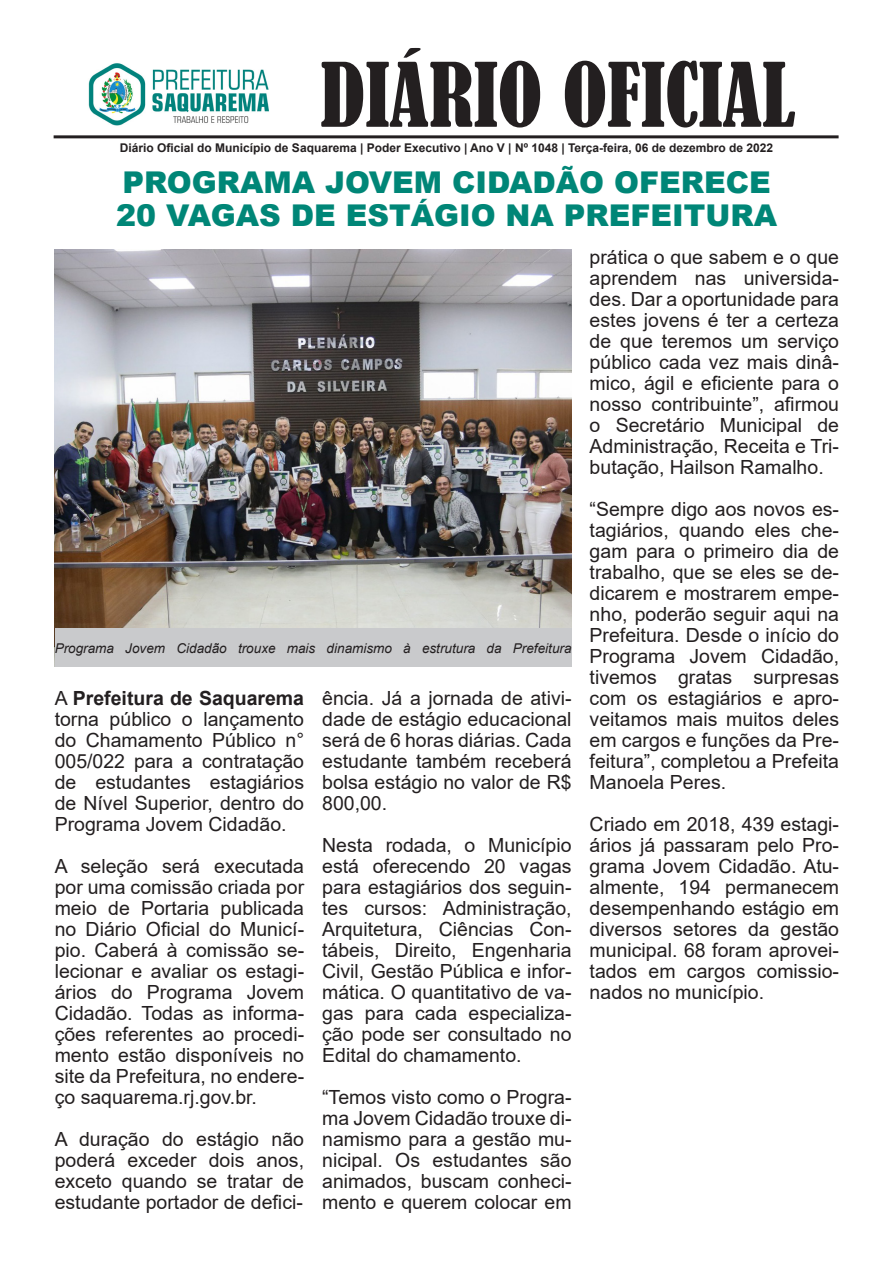
<style>
.page{position:relative;width:893px;height:1263px;background:#fff}
.page>*{position:absolute;margin:0;border:0;box-sizing:border-box;transform-origin:0 0}
.t1{font:condensed 82.5px "Bernard";color:#231f20}
.t2{font:900 30px "Arial";color:#008677}
.t3{font:19.5px/21px "Arial";color:#231f20;text-align:justify}
.t4{font:italic 13.5px "Arial";color:#231f20}
.t5{font:700 12px "Arial";color:#231f20}
.s1{font-weight:700}
</style>
<div class="page">
<hr style="left:54px;top:135px;width:785px;height:3px;background:#231f20">
<img style="left:88px;top:63px;width:181px;height:63px">
<img style="left:55px;top:250px;width:517px;height:378px">
<div style="left:55px;top:628px;width:517px;height:39px;background:#c9cacc"></div>
<p class="t1" style="left:321px;top:47px;width:476px">DIÁRIO OFICIAL</p>
<p class="t5" style="left:120px;top:139px;width:655px">Diário Oficial do Município de Saquarema | Poder Executivo | Ano V | Nº 1048 | Terça-feira, 06 de dezembro de 2022</p>
<p class="t2" style="left:122px;top:160px;width:650px">PROGRAMA JOVEM CIDADÃO OFERECE</p>
<p class="t2" style="left:116px;top:193px;width:662px">20 VAGAS DE ESTÁGIO NA PREFEITURA</p>
<p class="t4" style="left:55px;top:639px;width:518px">Programa Jovem Cidadão trouxe mais dinamismo à estrutura da Prefeitura</p>
<p class="t3" style="left:55px;top:688px;width:251px">A <span class="s1">Prefeitura de Saquarema </span>torna público o lançamento do Chamamento Público n° 005/022 para a contratação de estudantes estagiários de Nível Superior, dentro do Programa Jovem Cidadão.</p>
<p class="t3" style="left:55px;top:856px;width:251px">A seleção será executada por uma comissão criada por meio de Portaria publicada no Diário Oficial do Municí&shy;pio. Caberá à comissão se&shy;lecionar e avaliar os estagi&shy;ários do Programa Jovem Cidadão. Todas as informa&shy;ções referentes ao procedi&shy;mento estão disponíveis no site da Prefeitura, no endere&shy;ço saquarema.rj.gov.br.</p>
<p class="t3" style="left:55px;top:1129px;width:251px">A duração do estágio não poderá exceder dois anos,</p>
<p class="t3" style="left:55px;top:1171px;width:251px">exceto quando se tratar de estudante portador de defici-</p>
<p class="t3" style="left:322px;top:688px;width:251px">ência. Já a jornada de ativi&shy;dade de estágio educacional será de 6 horas diárias. Cada estudante também receberá bolsa estágio no valor de R$ 800,00.</p>
<p class="t3" style="left:322px;top:835px;width:251px">Nesta rodada, o Município está oferecendo 20 vagas para estagiários dos seguin&shy;tes cursos: Administração, Arquitetura, Ciências Con&shy;tábeis, Direito, Engenharia Civil, Gestão Pública e infor&shy;mática. O quantitativo de va&shy;gas para cada especializa&shy;ção pode ser consultado no Edital do chamamento.</p>
<p class="t3" style="left:322px;top:1087px;width:251px">“Temos visto como o Progra&shy;ma Jovem Cidadão trouxe di&shy;namismo para a gestão mu&shy;nicipal. Os estudantes são animados, buscam conheci&shy;mento e querem colocar em</p>
<p class="t3" style="left:590px;top:247px;width:251px">prática o que sabem e o que aprendem nas universida&shy;des. Dar a oportunidade para estes jovens é ter a certeza de que teremos um serviço público cada vez mais dinâ&shy;mico, ágil e eficiente para o nosso contribuinte”, afirmou o Secretário Municipal de Administração, Receita e Tri&shy;butação, Hailson Ramalho.</p>
<p class="t3" style="left:590px;top:499px;width:251px">“Sempre digo aos novos es&shy;tagiários, quando eles che&shy;gam para o primeiro dia de trabalho, que se eles se de&shy;dicarem e mostrarem empe&shy;nho, poderão seguir aqui na Prefeitura. Desde o início do Programa Jovem Cidadão, tivemos gratas surpresas com os estagiários e apro&shy;veitamos mais muitos deles em cargos e funções da Pre&shy;feitura”, completou a Prefeita Manoela Peres.</p>
<p class="t3" style="left:590px;top:814px;width:251px">Criado em 2018, 439 estagi&shy;ários já passaram pelo Pro&shy;grama Jovem Cidadão. Atu&shy;almente, 194 permanecem desempenhando estágio em diversos setores da gestão municipal. 68 foram aprovei&shy;tados em cargos comissio&shy;nados no município.</p>
</div>
